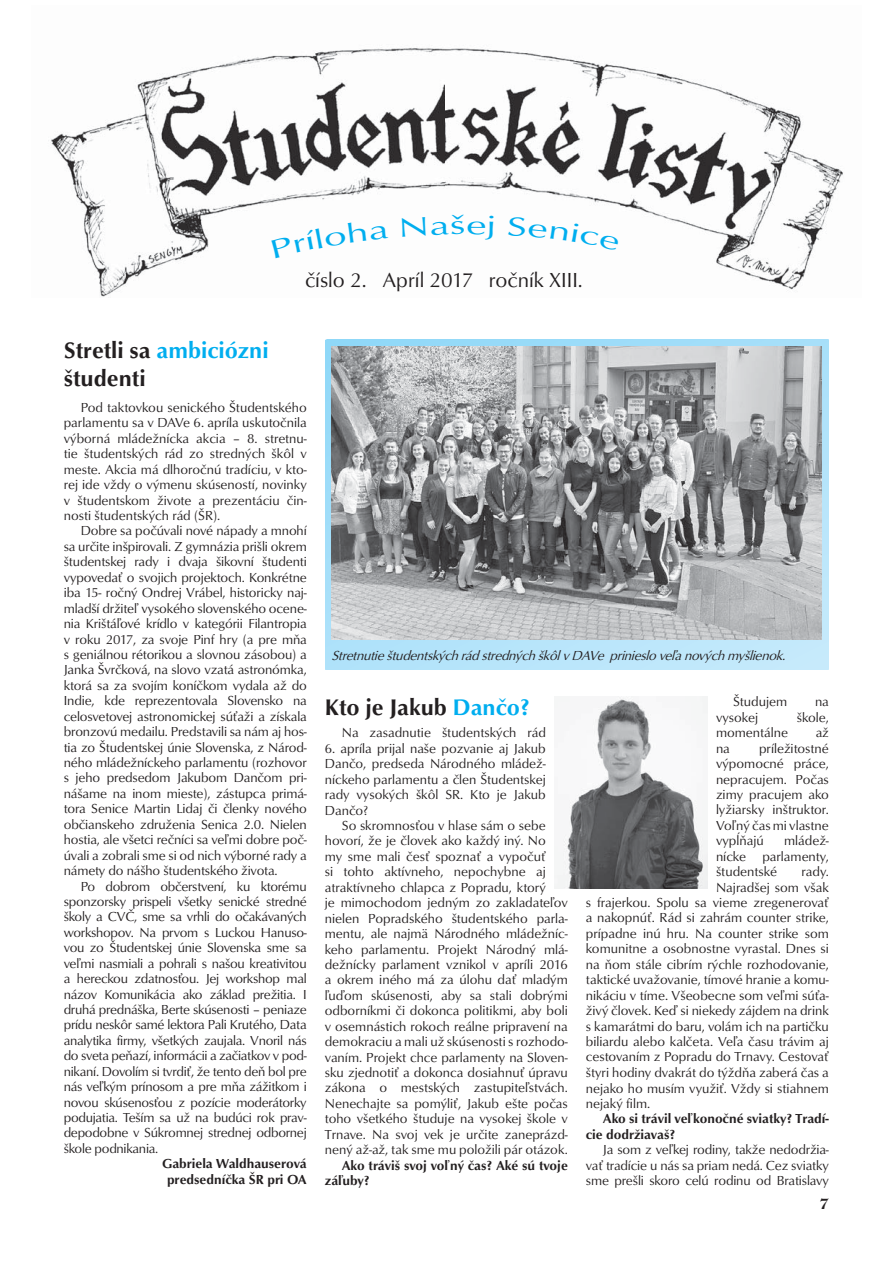
<style>
.page{position:relative;width:893px;height:1263px;background:#fff}
.page>*{position:absolute;margin:0;border:0;box-sizing:border-box;transform-origin:0 0}
.t1{font:500 23.25px/28px "Optus TCE";color:#231f20}
.t2{font:21px "Optus TCE";color:#231f20}
.t3{font:14.25px "Tiffany CS Demi";color:#231f20}
.t4{font:13.5px/15.5px "Optus TCE";color:#231f20;text-align:justify}
.t5{font:500 13.5px/15.5px "Optus TCE";color:#231f20}
.t6{font:italic 13.5px "Optus TCE";color:#231f20}
.s1{color:#00aeef}
</style>
<div class="page">
<svg style="left:325px;top:340px;width:504px;height:330px;background:#b3e2f9"></svg>
<img style="left:48px;top:48px;width:795px;height:249px">
<img style="left:331px;top:346px;width:490px;height:294px">
<img style="left:554px;top:696px;width:153px;height:193px">
<svg style="left:271px;top:221px;width:117px;height:37px"></svg>
<svg style="left:401px;top:215px;width:93px;height:25px"></svg>
<svg style="left:508px;top:216px;width:111px;height:35px"></svg>
<h2 class="t2" style="left:305px;top:271px;width:279px">číslo 2. Apríl 2017 ročník XIII.</h2>
<h1 class="t1" style="left:64px;top:338px;width:206px">Stretli sa <span class="s1">ambiciózni </span>študenti</h1>
<p class="t4" style="left:64px;top:401px;width:245px;text-indent:17px">Pod taktovkou senického Študentského parlamentu sa v DAVe 6. apríla uskutočnila výborná mládežnícka akcia – 8. stretnu&shy;tie študentských rád zo stredných škôl v meste. Akcia má dlhoročnú tradíciu, v kto&shy;rej ide vždy o výmenu skúseností, novinky v študentskom živote a prezentáciu čin&shy;nosti študentských rád (ŠR).</p>
<p class="t4" style="left:64px;top:524px;width:245px;text-indent:17px">Dobre sa počúvali nové nápady a mnohí sa určite inšpirovali. Z gymnázia prišli okrem študentskej rady i dvaja šikovní študenti vypovedať o svojich projektoch. Konkrétne iba 15- ročný Ondrej Vrábel, historicky naj&shy;mladší držiteľ vysokého slovenského ocene&shy;nia Krištáľové krídlo v kategórii Filantropia v roku 2017, za svoje Pinf hry (a pre mňa s geniálnou rétorikou a slovnou zásobou) a Janka Švrčková, na slovo vzatá astronómka, ktorá sa za svojím koníčkom vydala až do Indie, kde reprezentovala Slovensko na celosvetovej astronomickej súťaži a získala bronzovú medailu. Predstavili sa nám aj hos&shy;tia zo Študentskej únie Slovenska, z Národ&shy;ného mládežníckeho parlamentu (rozhovor s jeho predsedom Jakubom Dančom pri&shy;nášame na inom mieste), zástupca primá&shy;tora Senice Martin Lidaj či členky nového občianskeho združenia Senica 2.0. Nielen hostia, ale všetci rečníci sa veľmi dobre poč&shy;úvali a zobrali sme si od nich výborné rady a námety do nášho študentského života.</p>
<p class="t4" style="left:64px;top:879px;width:245px;text-indent:17px">Po dobrom občerstvení, ku ktorému sponzorsky prispeli všetky senické stredné školy a CVČ, sme sa vrhli do očakávaných workshopov. Na prvom s Luckou Hanuso&shy;vou zo Študentskej únie Slovenska sme sa veľmi nasmiali a pohrali s našou kreativitou a hereckou zdatnosťou. Jej workshop mal názov Komunikácia ako základ prežitia. I druhá prednáška, Berte skúsenosti – peniaze prídu neskôr samé lektora Pali Krutého, Data analytika firmy, všetkých zaujala. Vnoril nás do sveta peňazí, informácii a začiatkov v pod&shy;nikaní. Dovolím si tvrdiť, že tento deň bol pre nás veľkým prínosom a pre mňa zážitkom i novou skúsenosťou z pozície moderátorky podujatia. Teším sa už na budúci rok prav&shy;depodobne v Súkromnej strednej odbornej škole podnikania.</p>
<p class="t5" style="left:162px;top:1157px;width:146px;text-align:center">Gabriela Waldhauserová predsedníčka ŠR pri OA</p>
<p class="t6" style="left:331px;top:650px;width:459px">Stretnutieštudentskýchrád strednýchškôlvDAVe prinieslo veľanovýchmyšlienok.</p>
<h1 class="t1" style="left:325px;top:695px;width:206px">Kto je Jakub <span class="s1">Dančo?</span></h1>
<p class="t4" style="left:342px;top:726px;width:205px">Na zasadnutie študentských rád</p>
<p class="t4" style="left:325px;top:742px;width:222px">6. apríla prijal naše pozvanie aj Jakub Dančo, predseda Národného mládež&shy;níckeho parlamentu a člen Študentskej rady vysokých škôl SR. Kto je Jakub Dančo?</p>
<p class="t4" style="left:325px;top:819px;width:245px;text-align:left;text-indent:17px">So skromnosťou v hlase sám o sebe hovorí, že je človek ako každý iný. No<br>my sme mali česť spoznať a vypočuť<br>si tohto aktívneho, nepochybne aj atraktívneho chlapca z Popradu, ktorý<br>je mimochodom jedným zo zakladateľov nielen Popradského študentského parla&shy;mentu, ale najmä Národného mládežníc&shy;keho parlamentu. Projekt Národný mlá&shy;dežnícky parlament vznikol v apríli 2016 a okrem iného má za úlohu dať mladým ľuďom skúsenosti, aby sa stali dobrými odborníkmi či dokonca politikmi, aby boli v osemnástich rokoch reálne pripravení na demokraciu a mali už skúsenosti s rozhodo&shy;vaním. Projekt chce parlamenty na Sloven&shy;sku zjednotiť a dokonca dosiahnuť úpravu zákona o mestských zastupiteľstvách.<br>Nenechajte sa pomýliť, Jakub ešte počas toho všetkého študuje na vysokej škole v Trnave. Na svoj vek je určite zaneprázd&shy;nený až-až, tak sme mu položili pár otázok.</p>
<p class="t5" style="left:325px;top:1159px;width:245px;text-indent:17px">Ako tráviš svoj voľný čas? Aké sú tvoje záľuby?</p>
<p class="t4" style="left:733px;top:695px;width:56px">Študujem</p>
<p class="t4" style="left:815px;top:695px;width:15px">na</p>
<p class="t4" style="left:716px;top:711px;width:44px">vysokej</p>
<p class="t4" style="left:797px;top:711px;width:34px">škole,</p>
<p class="t4" style="left:716px;top:726px;width:74px">momentálne</p>
<p class="t4" style="left:816px;top:726px;width:15px">až</p>
<p class="t4" style="left:716px;top:741px;width:15px">na</p>
<p class="t4" style="left:716px;top:741px;width:114px;text-indent:43px">príležitostné výpomocné práce, nepracujem. Počas zimy pracujem ako lyžiarsky inštruktor.<br>Voľný čas mi vlastne vypĺňajú</p>
<p class="t4" style="left:716px;top:834px;width:114px;text-indent:68px">mládež&shy;nícke parlamenty, študentské</p>
<p class="t4" style="left:801px;top:865px;width:29px">rady.</p>
<p class="t4" style="left:716px;top:880px;width:114px">Najradšej som však</p>
<p class="t4" style="left:586px;top:896px;width:244px">s frajerkou. Spolu sa vieme zregenerovať</p>
<p class="t4" style="left:586px;top:911px;width:245px">a nakopnúť. Rád si zahrám counter strike,</p>
<p class="t4" style="left:586px;top:927px;width:245px">prípadne inú hru. Na counter strike som</p>
<p class="t4" style="left:586px;top:942px;width:245px">komunitne a osobnostne vyrastal. Dnes si</p>
<p class="t4" style="left:586px;top:958px;width:245px">na ňom stále cibrím rýchle rozhodovanie,</p>
<p class="t4" style="left:586px;top:973px;width:245px">taktické uvažovanie, tímové hranie a komu-</p>
<p class="t4" style="left:586px;top:988px;width:245px">nikáciu v tíme. Všeobecne som veľmi súťa-</p>
<p class="t4" style="left:586px;top:1004px;width:245px">živý človek. Keď si niekedy zájdem na drink</p>
<p class="t4" style="left:586px;top:1019px;width:245px">s kamarátmi do baru, volám ich na partičku</p>
<p class="t4" style="left:586px;top:1035px;width:244px">biliardu alebo kalčeta. Veľa času trávim aj</p>
<p class="t4" style="left:586px;top:1050px;width:245px">cestovaním z Popradu do Trnavy. Cestovať</p>
<p class="t4" style="left:586px;top:1066px;width:245px">štyri hodiny dvakrát do týždňa zaberá čas a</p>
<p class="t4" style="left:586px;top:1081px;width:245px">nejako ho musím využiť. Vždy si stiahnem</p>
<p class="t4" style="left:586px;top:1097px;width:66px">nejaký film.</p>
<p class="t5" style="left:586px;top:1112px;width:245px;text-indent:17px">Ako si trávil veľkonočné sviatky? Tradí&shy;cie dodržiavaš?</p>
<p class="t4" style="left:586px;top:1143px;width:245px;text-indent:17px">Ja som z veľkej rodiny, takže nedodržia&shy;vať tradície u nás sa priam nedá. Cez sviatky sme prešli skoro celú rodinu od Bratislavy</p>
<p class="t3" style="left:820px;top:1195px;width:10px">7</p>
</div>
